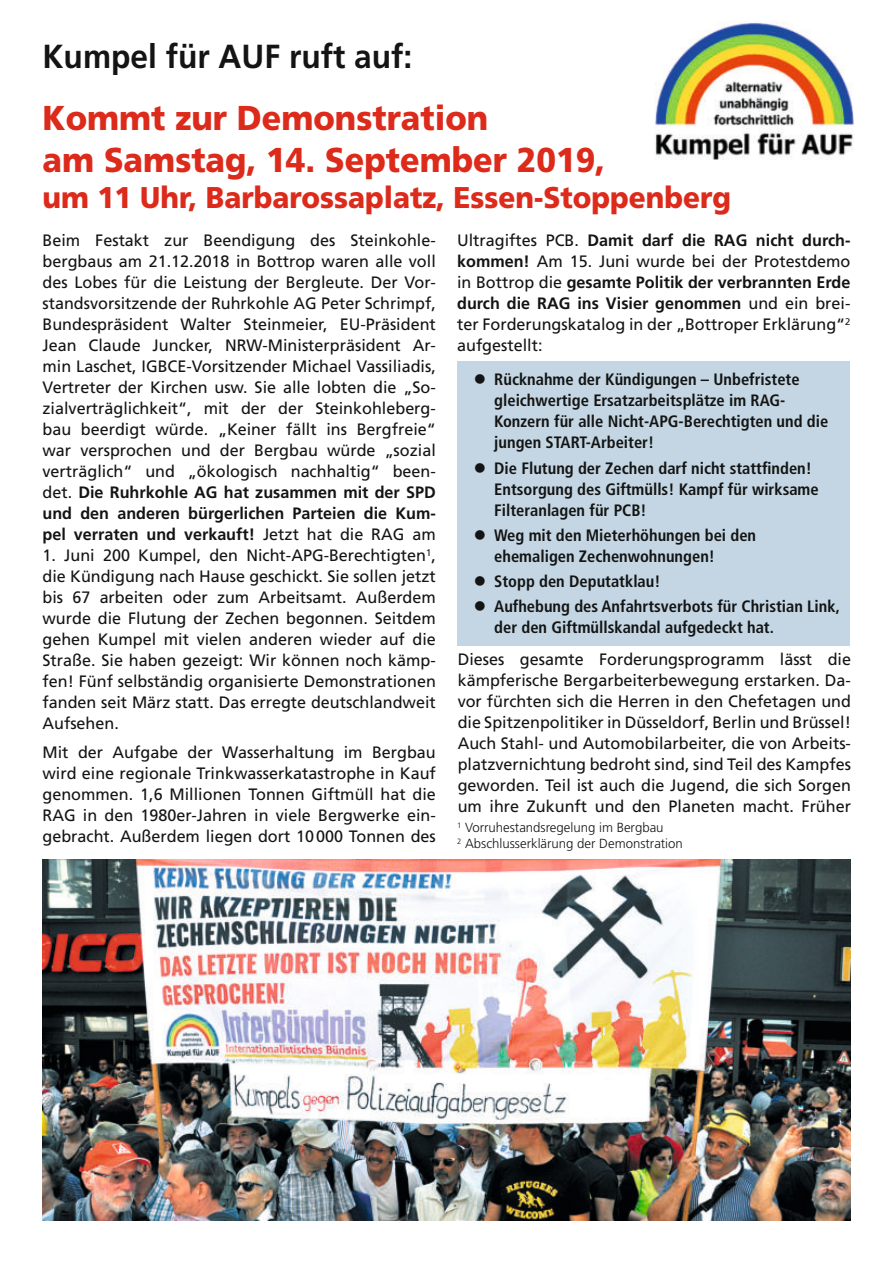
<style>
.page{position:relative;width:893px;height:1263px;background:#fff}
.page>*{position:absolute;margin:0;border:0;box-sizing:border-box;transform-origin:0 0}
.t1{font:900 34.5px/41.4px "Frutiger";color:#dc2a1b;scale:.93 1}
.t2{font:700 33.3px "Frutiger";color:#131413;scale:.95 1}
.t3{font:900 30px "Frutiger";color:#dc2a1b;scale:.93 1}
.t4{font:16.5px/21px "Frutiger";color:#131413;text-align:justify}
.t5{font:700 condensed 16.5px/21px "Frutiger";color:#131413}
.t6{font:300 13.2px/15.9px "Frutiger";color:#131413}
.s1{font-weight:700}
</style>
<div class="page">
<img style="left:654px;top:22px;width:200px;height:137px">
<img style="left:43px;top:859px;width:807px;height:361px">
<div style="left:457px;top:361px;width:392px;height:285px;background:#c4d6e3"></div>
<h2 class="t2" style="left:43px;top:43px;width:391px">Kumpel für AUF ruft auf:</h2>
<h1 class="t1" style="left:43px;top:101px;width:607px">Kommt zur Demonstration<br>am Samstag, 14. September 2019,</h1>
<h3 class="t3" style="left:43px;top:185px;width:742px">um 11 Uhr, Barbarossaplatz, Essen-Stoppenberg</h3>
<p class="t4" style="left:43px;top:231px;width:395px">Beim Festakt zur Beendigung des Steinkohle&shy;bergbaus am 21.12.2018 in Bottrop waren alle voll des Lobes für die Leistung der Bergleute. Der Vor&shy;standsvorsitzende der Ruhrkohle AG Peter Schrimpf, Bundespräsident Walter Steinmeier, EU-Präsident Jean Claude Juncker, NRW-Ministerpräsident Ar&shy;min Laschet, IGBCE-Vorsitzender Michael Vassiliadis, Vertreter der Kirchen usw. Sie alle lobten die „So&shy;zialverträglichkeit“, mit der der Steinkohleberg&shy;bau beerdigt würde. „Keiner fällt ins Bergfreie“ war versprochen und der Bergbau würde „sozial verträglich“ und „ökologisch nachhaltig“ been&shy;det. <span class="s1">Die Ruhrkohle AG hat zusammen mit der SPD und den anderen bürgerlichen Parteien die Kum&shy;pel verraten und verkauft!</span> Jetzt hat die RAG am</p>
<p class="t4" style="left:43px;top:546px;width:395px">1. Juni 200 Kumpel, den Nicht-APG-Berechtigten<sup>1</sup>, die Kündigung nach Hause geschickt. Sie sollen jetzt bis 67 arbeiten oder zum Arbeitsamt. Außerdem wurde die Flutung der Zechen begonnen. Seitdem gehen Kumpel mit vielen anderen wieder auf die Straße. Sie haben gezeigt: Wir können noch kämp&shy;fen! Fünf selbständig organisierte Demonstrationen fanden seit März statt. Das erregte deutschlandweit Aufsehen.</p>
<p class="t4" style="left:43px;top:743px;width:395px">Mit der Aufgabe der Wasserhaltung im Bergbau wird eine regionale Trinkwasserkatastrophe in Kauf genommen. 1,6 Millionen Tonnen Giftmüll hat die RAG in den 1980er-Jahren in viele Bergwerke ein&shy;gebracht. Außerdem liegen dort 10 000 Tonnen des</p>
<p class="t4" style="left:457px;top:231px;width:395px">Ultragiftes PCB. <span class="s1">Damit darf die RAG nicht durch&shy;kommen!</span> Am 15. Juni wurde bei der Protestdemo in Bottrop die <span class="s1">gesamte Politik der verbrannten Erde durch die RAG ins Visier genommen</span> und ein brei&shy;ter Forderungskatalog in der „Bottroper Erklärung“<sup>2 </sup>aufgestellt:</p>
<p class="t5" style="left:494px;top:370px;width:336px">Rücknahme der Kündigungen – Unbefristete gleichwertige Ersatzarbeitsplätze im RAG-Konzern für alle Nicht-APG-Berechtigten und die jungen START-Arbeiter!</p>
<p class="t5" style="left:494px;top:459px;width:326px">Die Flutung der Zechen darf nicht stattfinden!<br>Entsorgung des Giftmülls! Kampf für wirksame<br>Filteranlagen für PCB!</p>
<p class="t5" style="left:494px;top:526px;width:263px">Weg mit den Mieterhöhungen bei den ehemaligen Zechenwohnungen!</p>
<p class="t5" style="left:494px;top:570px;width:347px;line-height:25.2px">Stopp den Deputatklau!<br>Aufhebung des Anfahrtsverbots für Christian Link,</p>
<p class="t5" style="left:494px;top:618px;width:281px">der den Giftmüllskandal aufgedeckt hat.</p>
<p class="t4" style="left:458px;top:650px;width:395px">Dieses gesamte Forderungsprogramm lässt die kämpferische Bergarbeiterbewegung erstar ken. Da&shy;vor fürchten sich die Herren in den Chef etagen und die Spitzenpolitiker in Düsseldorf, Berlin und Brüssel!<br>Auch Stahl- und Automobilarbeiter, die von Arbeits&shy;platzvernichtung bedroht sind, sind Teil des Kampfes geworden. Teil ist auch die Jugend, die sich Sorgen um ihre Zukunft und den Planeten macht. Früher</p>
<p class="t6" style="left:457px;top:821px;width:227px"><sup>1</sup> Vorruhestandsregelung im Bergbau<br><sup>2</sup> Abschlusserklärung der Demonstration</p>
</div>
